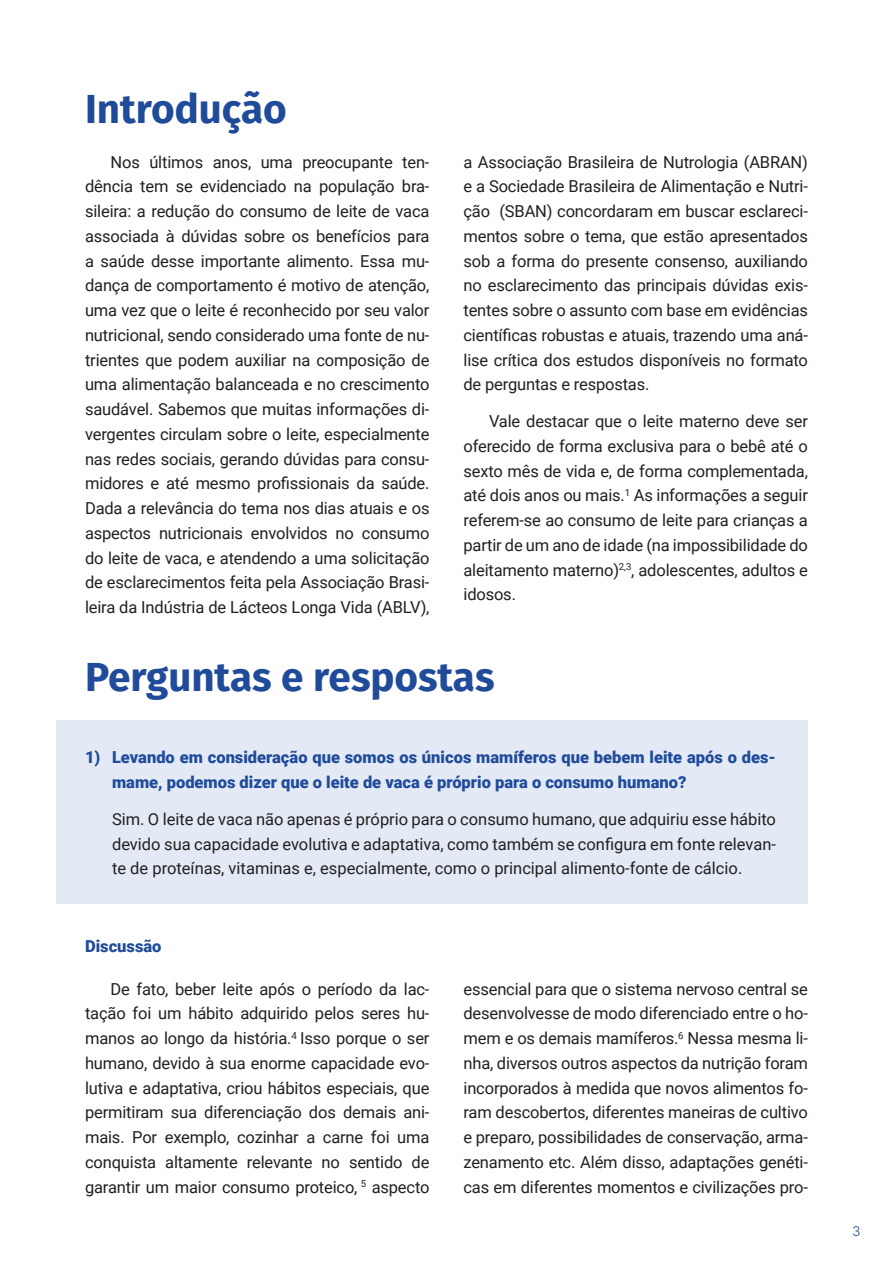
<style>
.page{position:relative;width:893px;height:1263px;background:#fff}
.page>*{position:absolute;margin:0;border:0;box-sizing:border-box;transform-origin:0 0}
.t1{font:700 40.5px "Fira Sans";color:#204b9a}
.List_Paragraph{font:16.5px/24.8px "Roboto";letter-spacing:-.01em;color:#231f20;text-align:justify}
.List_Paragraph-2{font:900 16.5px/24.8px "Roboto";color:#204b9a}
.t2{font:300 13.5px "Inter";color:#204b9a}
</style>
<div class="page">
<div style="left:57px;top:720px;width:751px;height:184px;background:#e3eaf6"></div>
<p class="t1" style="left:85px;top:75px;width:203px">Introdução</p>
<p class="List_Paragraph" style="left:85px;top:149px;width:346px;text-indent:26px">Nos últimos anos, uma preocupante ten&shy;dência tem se evidenciado na população bra&shy;sileira: a redução do consumo de leite de vaca associada à dúvidas sobre os benefícios para a saúde desse importante alimento. Essa mu&shy;dança de comportamento é motivo de atenção, uma vez que o leite é reconhecido por seu valor nutricional, sendo considerado uma fonte de nu&shy;trientes que podem auxiliar na composição de uma alimentação balanceada e no crescimento saudável. Sabemos que muitas informações di&shy;vergentes circulam sobre o leite, especialmente nas redes sociais, gerando dúvidas para consu&shy;midores e até mesmo profissionais da saúde.<br>Dada a relevância do tema nos dias atuais e os aspectos nutricionais envolvidos no consumo do leite de vaca, e atendendo a uma solicitação de esclarecimentos feita pela Associação Brasi&shy;leira da Indústria de Lácteos Longa Vida (ABLV),</p>
<p class="List_Paragraph" style="left:463px;top:149px;width:346px">a Associação Brasileira de Nutrologia (ABRAN) e a Sociedade Brasileira de Alimentação e Nutri&shy;ção (SBAN) concordaram em buscar esclareci&shy;mentos sobre o tema, que estão apresentados sob a forma do presente consenso, auxiliando no esclarecimento das principais dúvidas exis&shy;tentes sobre o assunto com base em evidências científicas robustas e atuais, trazendo uma aná&shy;lise crítica dos estudos disponíveis no formato de perguntas e respostas.</p>
<p class="List_Paragraph" style="left:463px;top:408px;width:346px;text-indent:26px">Vale destacar que o leite materno deve ser oferecido de forma exclusiva para o bebê até o sexto mês de vida e, de forma complementada, até dois anos ou mais.<sup>1</sup> As informações a seguir referem-se ao consumo de leite para crianças a partir de um ano de idade (na impossibilidade do aleitamento materno)<sup>2,3</sup>, adolescentes, adultos e idosos.</p>
<p class="t1" style="left:85px;top:642px;width:411px">Perguntas e respostas</p>
<p class="List_Paragraph-2" style="left:112px;top:744px;width:665px;text-indent:-27px">1) Levando em consideração que somos os únicos mamíferos que bebem leite após o des&shy;mame, podemos dizer que o leite de vaca é próprio para o consumo humano?</p>
<p class="List_Paragraph" style="left:112px;top:806px;width:665px">Sim. O leite de vaca não apenas é próprio para o consumo humano, que adquiriu esse hábito devido sua capacidade evolutiva e adaptativa, como também se configura em fonte relevan&shy;te de proteínas, vitaminas e, especialmente, como o principal alimento-fonte de cálcio.</p>
<p class="List_Paragraph-2" style="left:85px;top:933px;width:78px">Discussão</p>
<p class="List_Paragraph" style="left:85px;top:976px;width:346px;text-indent:26px">De fato, beber leite após o período da lac&shy;tação foi um hábito adquirido pelos seres hu&shy;manos ao longo da história.<sup>4</sup> Isso porque o ser humano, devido à sua enorme capacidade evo&shy;lutiva e adaptativa, criou hábitos especiais, que permitiram sua diferenciação dos demais ani&shy;mais. Por exemplo, cozinhar a carne foi uma conquista altamente relevante no sentido de garantir um maior consumo proteico, <sup>5</sup> aspecto</p>
<p class="List_Paragraph" style="left:463px;top:976px;width:346px">essencial para que o sistema nervoso central se desenvolvesse de modo diferenciado entre o ho&shy;mem e os demais mamíferos.<sup>6</sup> Nessa mesma li&shy;nha, diversos outros aspectos da nutrição foram incorporados à medida que novos alimentos fo&shy;ram descobertos, diferentes maneiras de cultivo e preparo, possibilidades de conservação, arma&shy;zenamento etc. Além disso, adaptações genéti&shy;cas em diferentes momentos e civilizações pro-</p>
<p class="t2" style="left:852px;top:1221px;width:10px">3</p>
</div>
